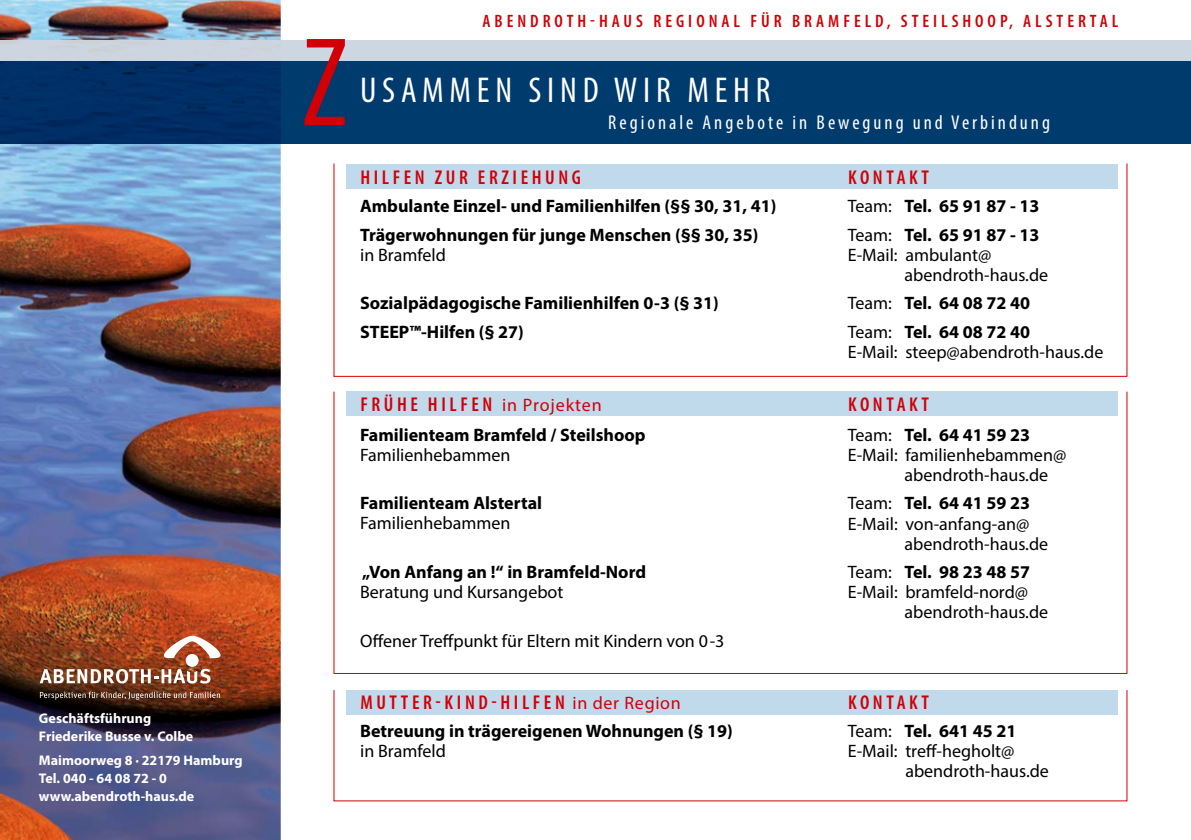
<style>
.page{position:relative;width:1191px;height:840px;background:#fff}
.page>*{position:absolute;margin:0;border:0;box-sizing:border-box;transform-origin:0 0}
.t1{font:condensed 127.6px "Myriad Pro";color:#d10007}
.t2{font:condensed 36px "Myriad Pro";letter-spacing:.16em;color:#fff}
.t3{font:600 condensed 20px "Myriad Pro";letter-spacing:.18em;color:#d10007}
.t4{font:condensed 20px "Myriad Pro";letter-spacing:.15em;color:#fff}
.t5{font:700 18px/28.6px "Myriad Pro";color:#000}
.t6{font:18px/20px "Myriad Pro";color:#000}
.t7{font:600 condensed 18px "Myriad Pro";letter-spacing:.22em;color:#d10007}
.t8{font:700 14px/18px "Myriad Pro";color:#fff}
.s1{font-weight:400}
.s2{font-weight:400;font-stretch:normal;font-size:18px}
</style>
<div class="page">
<img style="left:0;top:0;width:281px;height:839px">
<div style="left:0;top:40px;width:1191px;height:103px;background:#003b6e"></div>
<div style="left:0;top:40px;width:1191px;height:21px;background:#ccd7e2"></div>
<div style="left:346px;top:391px;width:771px;height:24px;background:#c0d9eb"></div>
<div style="left:346px;top:689px;width:771px;height:24px;background:#c0d9eb"></div>
<div style="left:346px;top:164px;width:771px;height:25px;background:#c0d9eb"></div>
<svg style="left:152px;top:635px;width:80px;height:23px"></svg>
<svg style="left:40px;top:668px;width:170px;height:15px"></svg>
<div style="left:186px;top:653px;width:13px;height:13px;background:#fff;border-radius:50%"></div>
<svg style="left:40px;top:691px;width:180px;height:8px"></svg>
<p class="t8" style="left:39px;top:708px;width:156px">Geschäftsführung<br>Friederike Busse v. Colbe</p>
<p class="t8" style="left:39px;top:750px;width:205px">Maimoorweg 8 · 22179 Hamburg<br>Tel. 040 - 64 08 72 - 0 www.abendroth-haus.de</p>
<h1 class="t1" style="left:302px;top:6px;width:47px">Z</h1>
<p class="t7" style="left:482px;top:11px;width:637px">ABENDROTH-HAUS REGIONAL FÜR BRAMFELD, STEILSHOOP, ALSTERTAL</p>
<h2 class="t2" style="left:360px;top:68px;width:412px">USAMMEN SIND WIR MEHR</h2>
<p class="t4" style="left:608px;top:110px;width:443px">Regionale Angebote in Bewegung und Verbindung</p>
<p class="t3" style="left:360px;top:166px;width:222px">HILFEN ZUR ERZIEHUNG</p>
<p class="t3" style="left:848px;top:166px;width:82px">KONTAKT</p>
<p class="t5" style="left:848px;top:191px;width:193px"><span class="s1">Team:</span> Tel. 65 91 87 - 13<br><span class="s1">Team:</span> Tel. 65 91 87 - 13</p>
<p class="t6" style="left:904px;top:244px;width:145px;text-indent:-57px">E-Mail: ambulant@ abendroth-haus.de</p>
<p class="t5" style="left:848px;top:288px;width:184px"><span class="s1">Team:</span> Tel. 64 08 72 40<br><span class="s1">Team:</span> Tel. 64 08 72 40</p>
<p class="t6" style="left:848px;top:341px;width:257px">E-Mail: steep@abendroth-haus.de</p>
<p class="t5" style="left:360px;top:191px;width:418px">Ambulante Einzel- und Familienhilfen (§§ 30, 31, 41)<br>Trägerwohnungen für junge Menschen (§§ 30, 35)</p>
<p class="t6" style="left:360px;top:244px;width:87px">in Bramfeld</p>
<p class="t5" style="left:360px;top:288px;width:360px">Sozialpädagogische Familienhilfen 0-3 (§ 31)<br>STEEP™-Hilfen (§ 27)</p>
<p class="t3" style="left:360px;top:393px;width:243px">FRÜHE HILFEN <span class="s2">in Projekten</span></p>
<p class="t3" style="left:848px;top:393px;width:82px">KONTAKT</p>
<p class="t5" style="left:360px;top:419px;width:287px">Familienteam Bramfeld / Steilshoop</p>
<p class="t6" style="left:360px;top:444px;width:152px">Familienhebammen</p>
<p class="t5" style="left:360px;top:488px;width:183px">Familienteam Alstertal</p>
<p class="t6" style="left:360px;top:513px;width:152px">Familienhebammen</p>
<p class="t5" style="left:362px;top:556px;width:286px">„Von Anfang an !“ in Bramfeld-Nord</p>
<p class="t6" style="left:360px;top:581px;width:205px">Beratung und Kursangebot</p>
<p class="t6" style="left:360px;top:630px;width:366px">Offener Treffpunkt für Eltern mit Kindern von 0-3</p>
<p class="t5" style="left:848px;top:419px;width:184px"><span class="s1">Team:</span> Tel. 64 41 59 23</p>
<p class="t6" style="left:848px;top:444px;width:220px">E-Mail: familienhebammen@</p>
<p class="t6" style="left:904px;top:464px;width:145px">abendroth-haus.de</p>
<p class="t5" style="left:848px;top:488px;width:184px"><span class="s1">Team:</span> Tel. 64 41 59 23</p>
<p class="t6" style="left:848px;top:513px;width:183px">E-Mail: von-anfang-an@</p>
<p class="t6" style="left:904px;top:533px;width:145px">abendroth-haus.de</p>
<p class="t5" style="left:848px;top:556px;width:184px"><span class="s1">Team:</span> Tel. 98 23 48 57</p>
<p class="t6" style="left:848px;top:581px;width:182px">E-Mail: bramfeld-nord@</p>
<p class="t6" style="left:904px;top:601px;width:145px">abendroth-haus.de</p>
<p class="t3" style="left:360px;top:691px;width:322px">MUTTER-KIND-HILFEN <span class="s2">in der Region</span></p>
<p class="t3" style="left:848px;top:691px;width:82px">KONTAKT</p>
<p class="t5" style="left:848px;top:715px;width:170px"><span class="s1">Team:</span> Tel. 641 45 21</p>
<p class="t6" style="left:848px;top:740px;width:168px">E-Mail: treff-hegholt@</p>
<p class="t6" style="left:905px;top:760px;width:145px">abendroth-haus.de</p>
<p class="t5" style="left:360px;top:715px;width:374px">Betreuung in trägereigenen Wohnungen (§ 19)</p>
<p class="t6" style="left:360px;top:740px;width:87px">in Bramfeld</p>
</div>
